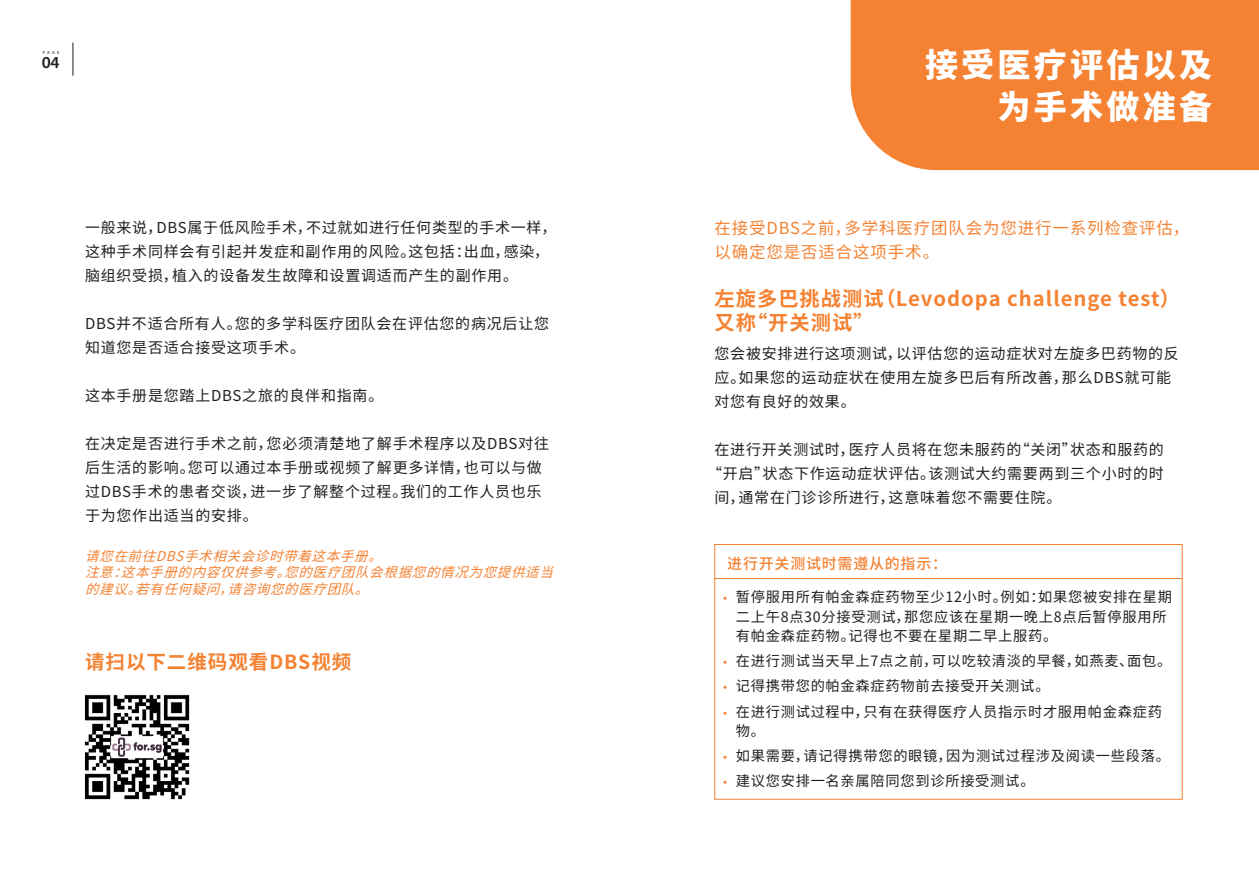
<style>
.page{position:relative;width:1259px;height:893px;background:#fff}
.page>*{position:absolute;margin:0;border:0;box-sizing:border-box;transform-origin:0 0}
.t1{font:900 33px/42px "Noto Sans CJ Ksc";letter-spacing:.1em;color:#fff;text-align:right}
.Subtitle_1{font:700 20.25px/24px "Noto Sans CJ Ksc";letter-spacing:.05em;color:#f48232}
.t2{font:700 19.5px "Noto Sans CJ Ksc";letter-spacing:.05em;color:#f48232}
.t3{font:600 16.8px "Myriad Pro";color:#231f20}
.t4{font:16.5px/24px "Noto Sans CJ Ksc";letter-spacing:.05em;color:#f48232}
.t5{font:15px/24px "Noto Sans CJ Ksc";letter-spacing:.05em;color:#231f20}
.Subtitle_2{font:500 15px "Noto Sans CJ Ksc";letter-spacing:.05em;color:#f48232}
.t6{font:14.25px/19.5px "Noto Sans CJ Ksc";letter-spacing:.05em;color:#231f20}
.t7{font:italic 13.5px/16.2px "Noto Sans CJ Ksc";color:#f48232}
.t8{font:4.5px "Myriad Pro";color:#231f20}
.s1{font-family:"Myriad Pro";color:#f48232}
</style>
<div class="page">
<div style="left:714px;top:544px;width:468px;height:255px;border:1px solid #f48232"></div>
<hr style="left:714px;top:578px;width:468px;height:1px;background:#f48232">
<div style="left:850px;top:0;width:409px;height:170px;background:#f48232"></div>
<hr style="left:73px;top:43px;width:1px;height:33px;background:#231f20">
<img style="left:84px;top:694px;width:106px;height:106px">
<p class="t8" style="left:43px;top:49px;width:18px">PAGE</p>
<p class="t3" style="left:42px;top:52px;width:19px">04</p>
<p class="t5" style="left:85px;top:216px;width:473px">一般来说，DBS属于低风险手术，不过就如进行任何类型的手术一样，这种手术同样会有引起并发症和副作用的风险。这包括：出血，感染，脑组织受损，植入的设备发生故障和设置调适而产生的副作用。</p>
<p class="t5" style="left:85px;top:312px;width:465px">DBS并不适合所有人。您的多学科医疗团队会在评估您的病况后让您知道您是否适合接受这项手术。</p>
<p class="t5" style="left:85px;top:384px;width:300px">这本手册是您踏上DBS之旅的良伴和指南。</p>
<p class="t5" style="left:85px;top:432px;width:465px">在决定是否进行手术之前，您必须清楚地了解手术程序以及DBS对往后生活的影响。您可以通过本手册或视频了解更多详情，也可以与做过DBS手术的患者交谈，进一步了解整个过程。我们的工作人员也乐于为您作出适当的安排。</p>
<p class="t7" style="left:85px;top:548px;width:309px">请您在前往DBS手术相关会诊时带着这本手册。</p>
<p class="t7" style="left:85px;top:565px;width:480px">注意：这本手册的内容仅供参考。您的医疗团队会根据您的情况为您提供适当的建议。若有任何疑问，请咨询您的医疗团队。</p>
<p class="t2" style="left:85px;top:651px;width:268px">请扫以下二维码观看DBS视频</p>
<p class="t1" style="left:925px;top:45px;width:289px">接受医疗评估以及为手术做准备</p>
<p class="t4" style="left:714px;top:217px;width:476px">在接受DBS之前，多学科医疗团队会为您进行一系列检查评估，以确定您是否适合这项手术。</p>
<p class="Subtitle_1" style="left:714px;top:287px;width:467px">左旋多巴挑战测试（Levodopa challenge test）又称“开关测试”</p>
<p class="t5" style="left:714px;top:341px;width:466px">您会被安排进行这项测试，以评估您的运动症状对左旋多巴药物的反应。如果您的运动症状在使用左旋多巴后有所改善，那么DBS就可能对您有良好的效果。</p>
<p class="t5" style="left:714px;top:437px;width:451px">在进行开关测试时，医疗人员将在您未服药的“关闭”状态和服药的</p>
<p class="t5" style="left:707px;top:461px;width:458px">“开启”状态下作运动症状评估。该测试大约需要两到三个小时的时</p>
<p class="t5" style="left:714px;top:485px;width:348px">间，通常在门诊诊所进行，这意味着您不需要住院。</p>
<p class="Subtitle_2" style="left:727px;top:555px;width:221px">进行开关测试时需遵从的指示：</p>
<p class="t6" style="left:736px;top:588px;width:438px;text-indent:-13px"><span class="s1">•</span> 暂停服用所有帕金森症药物至少12小时。例如：如果您被安排在星期二上午8点30分接受测试，那您应该在星期一晚上8点后暂停服用所有帕金森症药物。记得也不要在星期二早上服药。</p>
<p class="t6" style="left:723px;top:652px;width:450px"><span class="s1">•</span> 在进行测试当天早上7点之前，可以吃较清淡的早餐，如燕麦、面包。</p>
<p class="t6" style="left:723px;top:677px;width:328px"><span class="s1">•</span> 记得携带您的帕金森症药物前去接受开关测试。</p>
<p class="t6" style="left:736px;top:702px;width:428px;text-indent:-13px"><span class="s1">•</span> 在进行测试过程中，只有在获得医疗人员指示时才服用帕金森症药物。</p>
<p class="t6" style="left:723px;top:746px;width:448px"><span class="s1">•</span> 如果需要，请记得携带您的眼镜，因为测试过程涉及阅读一些段落。</p>
<p class="t6" style="left:723px;top:771px;width:313px"><span class="s1">•</span> 建议您安排一名亲属陪同您到诊所接受测试。</p>
</div>
